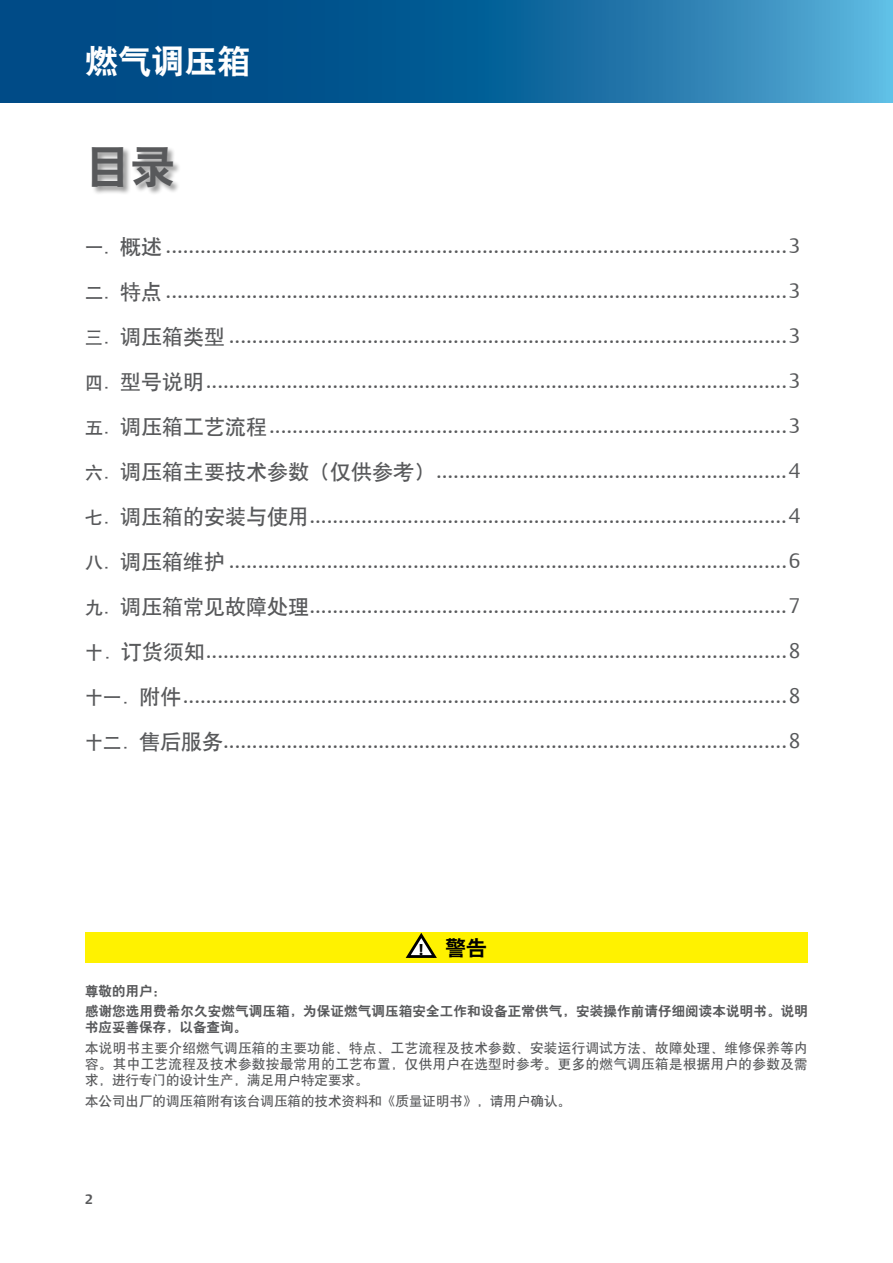
<style>
.page{position:relative;width:893px;height:1263px;background:#fff}
.page>*{position:absolute;margin:0;border:0;box-sizing:border-box;transform-origin:0 0}
.t1{font:45px "H Yb 2 gj";color:#58595b}
.t2{font:33px "H Yb 2 gj";color:#fff}
.t3{font:21px/45px "DTL Argo T Light";color:#58595b;text-align:justify}
.t4{font:21px "H Yb 2 gj";color:#000}
.t5{font:13.5px/16.2px "H Yb 1 gj";color:#58595b;text-align:justify}
.t6{font:13.5px/20.4px "H Yb 2 gj";letter-spacing:.01em;color:#58595b}
.t7{font:700 13.5px "DTL Argo T";color:#58595b}
.s1{font-family:"H Yb 1 gj";font-size:18px}
.s2{font-family:"H Yb 1 gj"}
.s3{font-family:"DTL Argo T";font-weight:700;font-size:15.6px}
.s4{font-size:12px;color:#fff}
</style>
<div class="page">
<svg style="left:0;top:0;width:893px;height:103px;background:#15699f"></svg>
<div style="left:85px;top:932px;width:723px;height:30px;background:#fff200"></div>
<svg style="left:405px;top:933px;width:32px;height:25px"></svg>
<div style="left:92px;top:147px;width:90px;height:49px;background:#000;opacity:.4"></div>
<h2 class="t2" style="left:85px;top:45px;width:166px">燃气调压箱</h2>
<h1 class="t1" style="left:85px;top:144px;width:91px">目录</h1>
<p class="t3" style="left:85px;top:223px;width:717px"><span class="s1">一．</span><span class="s2">概述</span> ............................................................................................................3<span class="s1">二．</span><span class="s2">特点</span> ............................................................................................................3<span class="s1">三．</span><span class="s2">调压箱类型</span> .................................................................................................3<span class="s1">四．</span><span class="s2">型号说明</span>.....................................................................................................3<span class="s1">五．</span><span class="s2">调压箱工艺流程</span>..........................................................................................3<span class="s1">六．</span><span class="s2">调压箱主要技术参数（仅供参考）</span>.............................................................4<span class="s1">七．</span><span class="s2">调压箱的安装与使用</span>...................................................................................4<span class="s1">八．</span><span class="s2">调压箱维护</span> .................................................................................................6<span class="s1">九．</span><span class="s2">调压箱常见故障处理</span>...................................................................................7<span class="s1">十．</span><span class="s2">订货须知</span>.....................................................................................................8<span class="s1">十一．</span><span class="s2">附件</span>.........................................................................................................8<span class="s1">十二．</span><span class="s2">售后服务</span>..................................................................................................8</p>
<p class="t4" style="left:419px;top:937px;width:70px"><span class="s3">!</span> 警告</p>
<p class="t6" style="left:85px;top:980px;width:724px">尊敬的用户：<br>感谢您选用费希尔久安燃气调压箱，为保证燃气调压箱安全工作和设备正常供气，安装操作前请仔细阅读本说明书。说明</p>
<p class="t6" style="left:85px;top:1017px;width:163px">书应妥善保存，以备查询。</p>
<p class="t5" style="left:85px;top:1039px;width:724px">本说明书主要介绍燃气调压箱的主要功能、特点、工艺流程及技术参数、安装运行调试方法、故障处理、维修保养等内容。其中工艺流程及技术参数按最常用的工艺布置，仅供用户在选型时参考。更多的燃气调压箱是根据用户的参数及需求，进行专门的设计生产，满足用户特定要求。</p>
<p class="t5" style="left:85px;top:1092px;width:487px">本公司出厂的调压箱附有该台调压箱的技术资料和《质量证明书》，请用户确认。</p>
<p class="t7" style="left:85px;top:1191px;width:16px">2<span class="s4">2</span></p>
</div>
